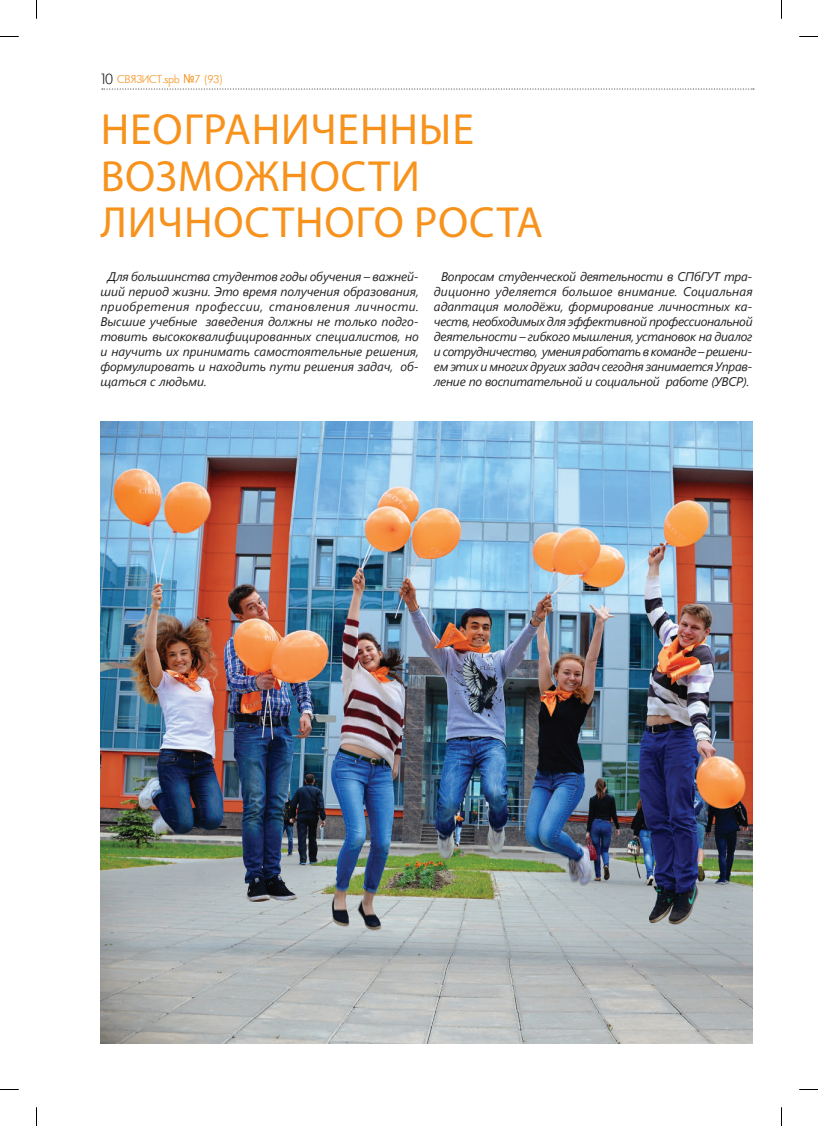
<style>
.page{position:relative;width:818px;height:1126px;background:#fff}
.page>*{position:absolute;margin:0;border:0;box-sizing:border-box;transform-origin:0 0}
.t1{font:43.75px/46.2px "Myriad Pro";letter-spacing:.02em;color:#f7931d}
.t2{font:italic 12.5px/15px "Segoe UI";letter-spacing:-.02em;color:#231f20;text-align:justify}
.t3{font:300 12.5px "Futura";color:#f7931d}
.s1{font-size:16.25px;color:#231f20}
.s2{font-family:"Arial Narrow";font-weight:400}
</style>
<div class="page">
<svg style="left:102px;top:88px;width:651px;height:2px"></svg>
<img style="left:100px;top:422px;width:652px;height:621px">
<svg style="left:0;top:36px;width:19px;height:1px"></svg>
<svg style="left:799px;top:36px;width:18px;height:1px"></svg>
<svg style="left:0;top:1089px;width:19px;height:1px"></svg>
<svg style="left:799px;top:1089px;width:18px;height:1px"></svg>
<svg style="left:36px;top:0;width:1px;height:19px"></svg>
<svg style="left:36px;top:1107px;width:1px;height:18px"></svg>
<p class="t3" style="left:101px;top:72px;width:122px"><span class="s1">10</span> СВЯЗИСТ.spb <span class="s2">№</span>7 (93)</p>
<h1 class="t1" style="left:101px;top:106px;width:374px">НЕОГРАНИЧЕННЫЕ<br>ВОЗМОЖНОСТИ<br>ЛИЧНО</h1>
<h1 class="t1" style="left:244px;top:198px;width:56px">СТНО</h1>
<h1 class="t1" style="left:355px;top:198px;width:189px">ГО РОСТА</h1>
<p class="t2" style="left:100px;top:268px;width:320px;text-indent:7px">Для большинства студентов годы обучения – важней&shy;ший период жизни. Это время получения образования, приобретения профессии, становления личности.<br>Высшие учебные заведения должны не только подго&shy;товить высококвалифицированных специалистов, но и научить их принимать самостоятельные решения, формулировать и находить пути решения задач, об&shy;щаться с людьми.</p>
<p class="t2" style="left:433px;top:268px;width:320px;text-align:center">Вопросам студенческой деятельности в СПбГУТ тра&shy;диционно уделяется большое внимание. Социальная адаптация молодёжи, формирование личностных ка&shy;честв, необходимых для эффективной профессиональной деятельности – гибкого мышления, установок на диалог и сотрудничество, умения работать в команде – решени&shy;ем этих и многих других задач сегодня занимается Управ&shy;ление по воспитательной и социальной работе (УВСР).</p>
</div>
